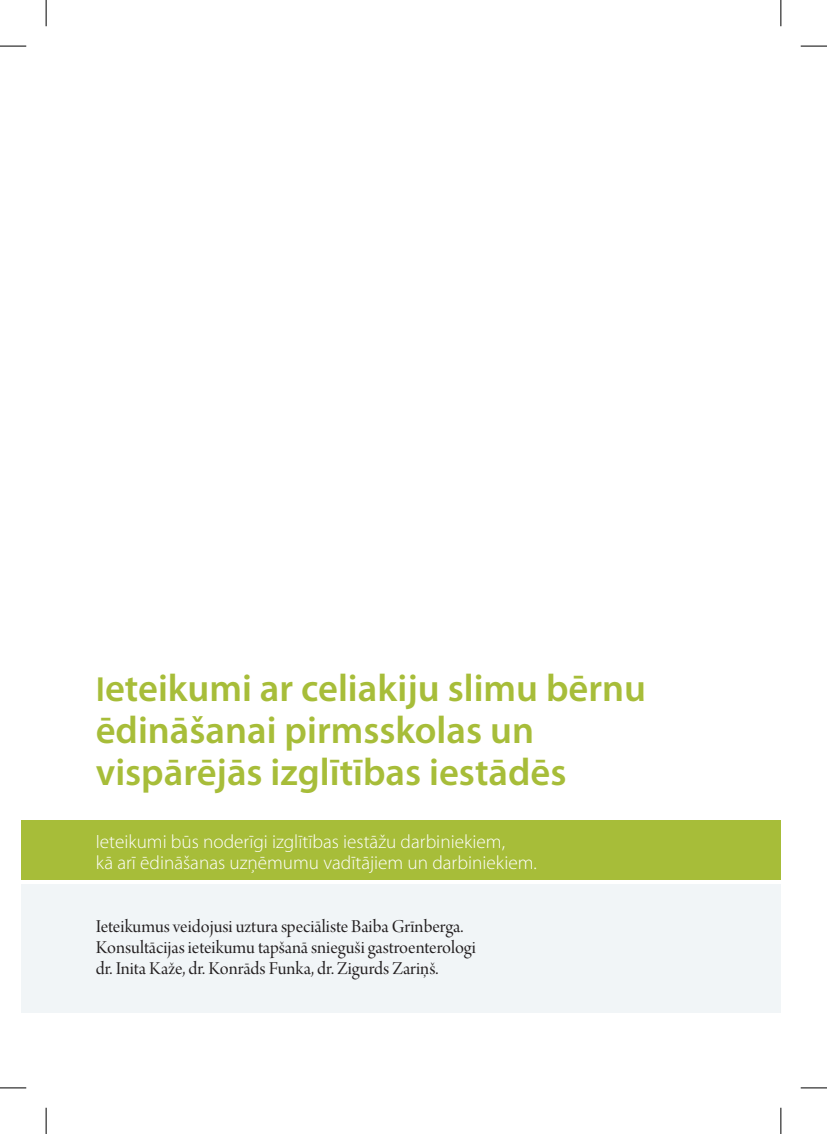
<style>
.page{position:relative;width:827px;height:1134px;background:#fff}
.page>*{position:absolute;margin:0;border:0;box-sizing:border-box;transform-origin:0 0}
.t1{font:600 38.5px/42px "Myriad Pro";color:#a7bd39}
.t2{font:19.25px/21px "Arno Pro Display";color:#231f20}
.t3{font:300 19.25px/21px "Myriad Pro";color:#fff}
.s1{font-size:35px}
</style>
<div class="page">
<div style="left:21px;top:884px;width:759px;height:129px;background:#f1f5f7"></div>
<div style="left:21px;top:820px;width:759px;height:59px;background:#a7bd39"></div>
<svg style="left:0;top:46px;width:26px;height:1px"></svg>
<svg style="left:800px;top:46px;width:26px;height:1px"></svg>
<svg style="left:0;top:1087px;width:26px;height:2px"></svg>
<svg style="left:800px;top:1087px;width:26px;height:2px"></svg>
<svg style="left:46px;top:0;width:1px;height:26px"></svg>
<svg style="left:46px;top:1108px;width:1px;height:26px"></svg>
<svg style="left:780px;top:0;width:1px;height:26px"></svg>
<svg style="left:780px;top:1108px;width:1px;height:26px"></svg>
<h1 class="t1" style="left:96px;top:666px;width:552px"><span class="s1">I</span>eteikumi ar celiakiju slimu bērnu ēdināšanai pirmsskolas un vispārējās izglītības iestādēs</h1>
<p class="t3" style="left:96px;top:832px;width:442px">Ieteikumi būs noderīgi izglītības iestāžu darbiniekiem,<br>kā arī ēdināšanas uzņēmumu vadītājiem un darbiniekiem.</p>
<p class="t2" style="left:96px;top:917px;width:381px">Ieteikumus veidojusi uztura speciāliste Baiba Grīnberga.<br>Konsultācijas ieteikumu tapšanā snieguši gastroenterologi dr. Inita Kaže, dr. Konrāds Funka, dr. Zigurds Zariņš.</p>
</div>
